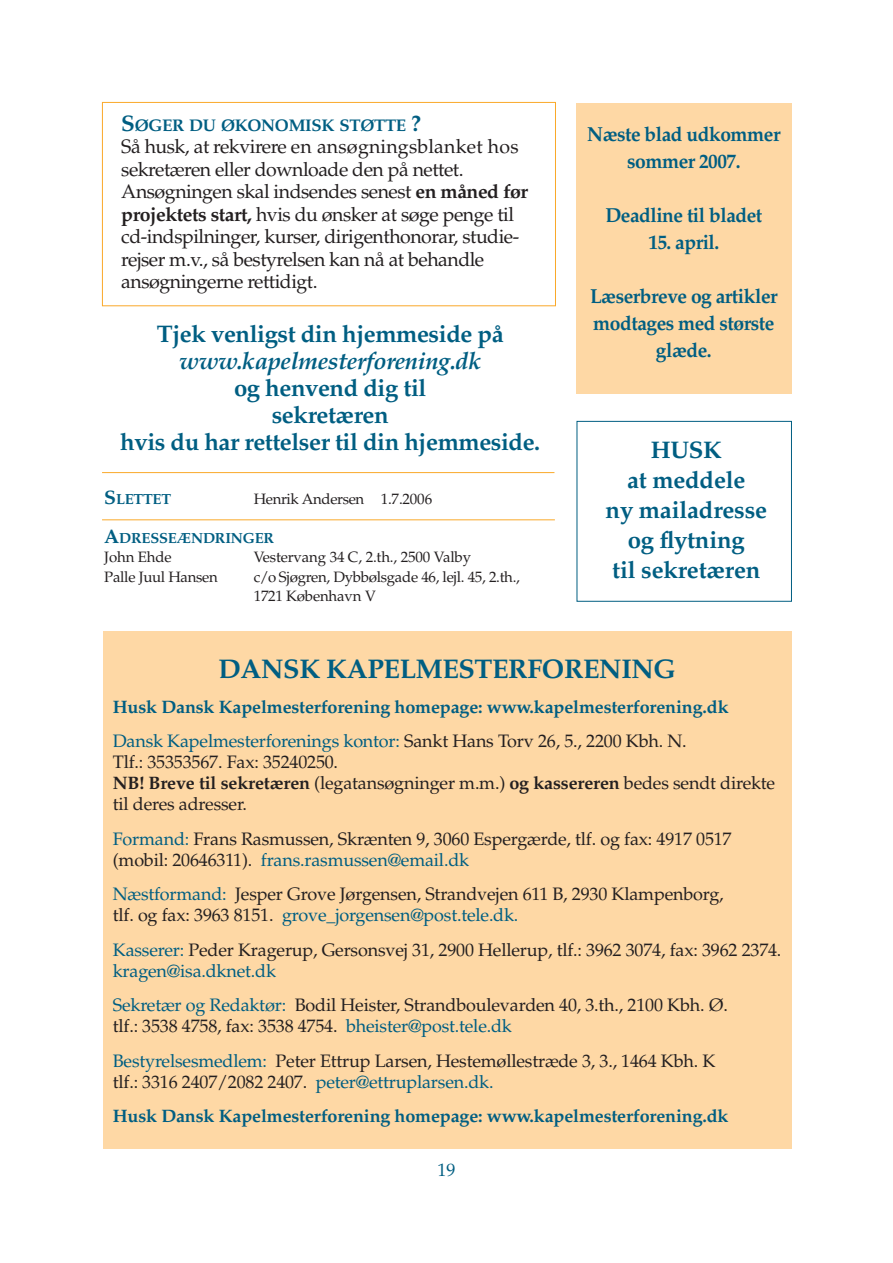
<style>
.page{position:relative;width:893px;height:1263px;background:#fff}
.page>*{position:absolute;margin:0;border:0;box-sizing:border-box;transform-origin:0 0}
.t1{font:700 27px "Palatino";letter-spacing:-.015em;color:#005e82}
.t2{font:700 24px/30px "Palatino";letter-spacing:-.02em;color:#005e82;text-align:center}
.t3{font:italic 700 24px "Palatino";letter-spacing:-.02em;color:#005e82}
.t4{font:700 20.25px/27px "Palatino";letter-spacing:-.025em;color:#005e82;text-align:center;scale:.95 1}
.t5{font:19.5px/22.5px "Palatino";letter-spacing:-.025em;color:#231f20}
.t6{font:18px/21px "Palatino";letter-spacing:-.01em;color:#231f20}
.t7{font:700 18px/34.5px "Palatino";letter-spacing:-.01em;color:#005e82}
.t8{font:18px "Palatino";color:#005e82}
.t9{font:700 16.8px "Palatino";letter-spacing:-.02em;color:#005e82}
.t10{font:15px/19.5px "Palatino";letter-spacing:-.02em;color:#231f20}
.t11{font:700 14.7px "Palatino";letter-spacing:-.015em;color:#005e82}
.s1{font-size:22.5px}
.s2{font-weight:700}
.s3{font-size:19.5px}
.s4{font-weight:400}
.s5{font-weight:400;color:#231f20}
.s6{color:#005e82}
</style>
<div class="page">
<div style="left:103px;top:631px;width:689px;height:517px;background:#fed8a5"></div>
<div style="left:576px;top:103px;width:215px;height:290px;background:#fed8a5"></div>
<div style="left:102px;top:102px;width:454px;height:204px;border:1px solid #faa92a"></div>
<div style="left:577px;top:421px;width:215px;height:181px;border:1px solid #005e82"></div>
<hr style="left:102px;top:472px;width:452px;height:1px;background:#faa92a">
<hr style="left:102px;top:519px;width:453px;height:1px;background:#faa92a">
<p class="t9" style="left:121px;top:119px;width:301px"><span class="s1">S</span>ØGER DU ØKONOMISK STØTTE <span class="s1">?</span></p>
<p class="t5" style="left:121px;top:138px;width:408px">Så husk, at rekvirere en ansøgningsblanket hos sekretæren eller downloade den på nettet.<br>Ansøgningen skal indsendes senest <span class="s2">en måned før projektets start,</span> hvis du ønsker at søge penge til cd-indspilninger, kurser, dirigenthonorar, studie&shy;rejser m.v., så bestyrelsen kan nå at behandle ansøgningerne rettidigt.</p>
<h2 class="t2" style="left:157px;top:321px;width:348px">Tjek venligst din hjemmeside på</h2>
<h2 class="t3" style="left:179px;top:351px;width:304px">www.kapelmesterforening.dk</h2>
<h2 class="t2" style="left:120px;top:376px;width:421px;line-height:27px">og henvend dig til<br>sekretæren<br>hvis du har rettelser til din hjemmeside.</h2>
<p class="t11" style="left:104px;top:493px;width:68px"><span class="s3">S</span>LETTET</p>
<p class="t10" style="left:254px;top:490px;width:180px">Henrik Andersen 1.7.2006</p>
<p class="t11" style="left:104px;top:532px;width:171px"><span class="s3">A</span>DRESSEÆNDRINGER</p>
<p class="t10" style="left:104px;top:549px;width:69px">John Ehde</p>
<p class="t10" style="left:254px;top:549px;width:219px">Vestervang 34 C, 2.th., 2500 Valby</p>
<p class="t10" style="left:104px;top:568px;width:115px">Palle Juul Hansen</p>
<p class="t10" style="left:254px;top:568px;width:268px">c/o Sjøgren, Dybbølsgade 46, lejl. 45, 2.th.,<br>1721 København V</p>
<p class="t4" style="left:587px;top:123px;width:205px">Næste blad udkommer sommer 2007.</p>
<p class="t4" style="left:605px;top:204px;width:167px">Deadline til bladet</p>
<p class="t4" style="left:648px;top:231px;width:76px">15. april.</p>
<p class="t4" style="left:590px;top:285px;width:199px">Læserbreve og artikler modtages med største glæde.</p>
<h2 class="t2" style="left:606px;top:437px;width:163px">HUSK<br>at meddele<br>ny mailadresse og flytning<br>til sekretæren</h2>
<h1 class="t1" style="left:219px;top:659px;width:459px">DANSK KAPELMESTERFORENING</h1>
<p class="t7" style="left:113px;top:691px;width:617px">Husk Dansk Kapelmesterforening homepage: www.kapelmesterforening.dk<br><span class="s4">Dansk Kapelmesterforenings kontor:</span> <span class="s5">Sankt Hans Torv 26, 5., 2200 Kbh. N.</span></p>
<p class="t6" style="left:113px;top:754px;width:664px">Tlf.: 35353567. Fax: 35240250.<br><span class="s2">NB! Breve til sekretæren</span> (legatansøgninger m.m.) <span class="s2">og kassereren</span> bedes sendt direkte til deres adresser.</p>
<p class="t6" style="left:113px;top:830px;width:620px"><span class="s6">Formand:</span> Frans Rasmussen, Skrænten 9, 3060 Espergærde, tlf. og fax: 4917 0517 (mobil: 20646311). <span class="s6">frans.rasmussen@email.dk</span></p>
<p class="t6" style="left:113px;top:886px;width:612px"><span class="s6">Næstformand:</span> Jesper Grove Jørgensen, Strandvejen 611 B, 2930 Klampenborg, tlf. og fax: 3963 8151. <span class="s6">grove_jorgensen@post.tele.dk.</span></p>
<p class="t6" style="left:113px;top:941px;width:670px"><span class="s6">Kasserer:</span> Peder Kragerup, Gersonsvej 31, 2900 Hellerup, tlf.: 3962 3074, fax: 3962 2374. <span class="s6">kragen@isa.dknet.dk</span></p>
<p class="t6" style="left:113px;top:997px;width:617px"><span class="s6">Sekretær og Redaktør:</span> Bodil Heister, Strandboulevarden 40, 3.th., 2100 Kbh. Ø. tlf.: 3538 4758, fax: 3538 4754. <span class="s6">bheister@post.tele.dk</span></p>
<p class="t6" style="left:113px;top:1052px;width:604px"><span class="s6">Bestyrelsesmedlem:</span> Peter Ettrup Larsen, Hestemøllestræde 3, 3., 1464 Kbh. K tlf.: 3316 2407/2082 2407. <span class="s6">peter@ettruplarsen.dk.</span></p>
<p class="t7" style="left:113px;top:1101px;width:617px">Husk Dansk Kapelmesterforening homepage: www.kapelmesterforening.dk</p>
<p class="t8" style="left:437px;top:1162px;width:19px">19</p>
</div>
